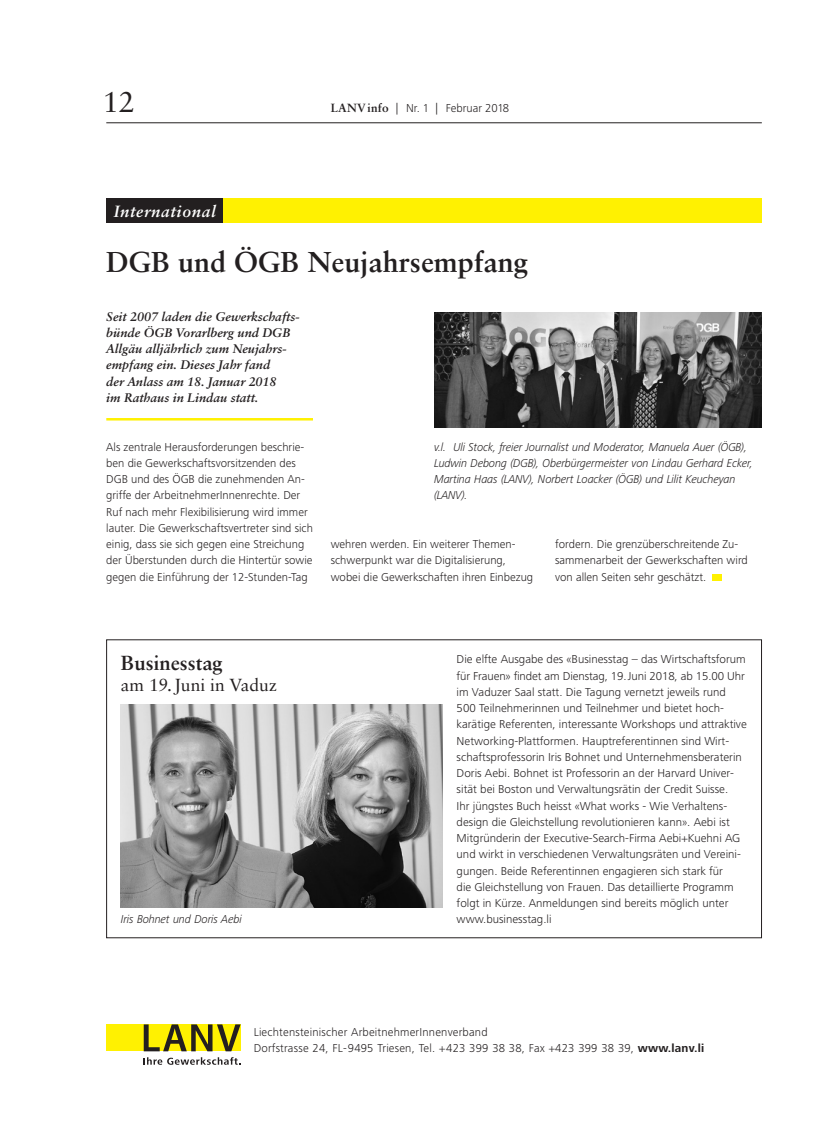
<style>
.page{position:relative;width:815px;height:1134px;background:#fff}
.page>*{position:absolute;margin:0;border:0;box-sizing:border-box;transform-origin:0 0}
.t1{font:700 28.75px "Sabon";color:#231f20}
.t2{font:28.75px "Sabon";color:#231f20}
.t3{font:700 20.38px "Sabon";color:#231f20}
.t4{font:17.5px "Sabon";color:#231f20}
.t5{font:italic 700 16.25px "Sabon";letter-spacing:.04em;color:#fff}
.t6{font:italic 700 12.5px/16.2px "Sabon";color:#231f20}
.t7{font:300 11.88px/16.2px "Frutiger Next LT";color:#231f20}
.t8{font:italic 300 11.88px/16.2px "Frutiger Next LT";letter-spacing:-.02em;color:#231f20}
.s1{font-family:"Sabon";font-weight:700}
.s2{font-weight:700}
</style>
<div class="page">
<hr style="left:106px;top:123px;width:656px;height:1px;background:#231f20">
<div style="left:107px;top:1024px;width:134px;height:27px;background:#fff101"></div>
<svg style="left:144px;top:1057px;width:97px;height:8px"></svg>
<svg style="left:144px;top:1024px;width:97px;height:27px"></svg>
<img style="left:121px;top:704px;width:321px;height:203px">
<hr style="left:106px;top:418px;width:207px;height:2px;background:#fff101">
<div style="left:171px;top:198px;width:591px;height:25px;background:#fff101"></div>
<div style="left:106px;top:198px;width:117px;height:25px;background:#231f20"></div>
<img style="left:434px;top:312px;width:328px;height:115px">
<div style="left:713px;top:574px;width:9px;height:7px;background:#fff101"></div>
<h1 class="t2" style="left:103px;top:85px;width:33px">12</h1>
<p class="t7" style="left:331px;top:100px;width:180px"><span class="s1">LANV info</span> | Nr. 1 | Februar 2018</p>
<h3 class="t5" style="left:114px;top:201px;width:103px">International</h3>
<h1 class="t1" style="left:106px;top:244px;width:423px">DGB und ÖGB Neujahrsempfang</h1>
<p class="t6" style="left:106px;top:308px;width:195px">Seit 2007 laden die Gewerkschafts&shy;bünde ÖGB Vorarlberg und DGB<br>Allgäu alljährlich zum Neujahrs&shy;empfang ein. Dieses Jahr fand<br>der Anlass am 18. Januar 2018<br>im Rathaus in Lindau statt.</p>
<p class="t7" style="left:106px;top:438px;width:208px">Als zentrale Herausforderungen beschrie&shy;ben die Gewerkschaftsvorsitzenden des DGB und des ÖGB die zunehmenden An&shy;griffe der ArbeitnehmerInnenrechte. Der Ruf nach mehr Flexibilisierung wird immer lauter. Die Gewerkschaftsvertreter sind sich einig, dass sie sich gegen eine Streichung der Überstunden durch die Hintertür sowie gegen die Einführung der 12-Stunden-Tag</p>
<p class="t8" style="left:434px;top:438px;width:320px">v.l. Uli Stock, freier Journalist und Moderator, Manuela Auer (ÖGB), Ludwin Debong (DGB), Oberbürgermeister von Lindau Gerhard Ecker, Martina Haas (LANV), Norbert Loacker (ÖGB) und Lilit Keucheyan (LANV).</p>
<p class="t7" style="left:331px;top:536px;width:204px">wehren werden. Ein weiterer Themen&shy;schwerpunkt war die Digitalisierung, wobei die Gewerkschaften ihren Einbezug</p>
<p class="t7" style="left:555px;top:536px;width:194px">fordern. Die grenzüberschreitende Zu&shy;sammenarbeit der Gewerkschaften wird von allen Seiten sehr geschätzt.</p>
<h2 class="t3" style="left:121px;top:650px;width:103px">Businesstag</h2>
<h3 class="t4" style="left:121px;top:674px;width:157px">am 19.Juni in Vaduz</h3>
<p class="t8" style="left:121px;top:911px;width:122px">Iris Bohnet und Doris Aebi</p>
<p class="t7" style="left:457px;top:651px;width:292px">Die elfte Ausgabe des «Businesstag – das Wirtschaftsforum für Frauen» findet am Dienstag, 19.Juni 2018, ab 15.00 Uhr im Vaduzer Saal statt. Die Tagung vernetzt jeweils rund 500 Teilnehmerinnen und Teilnehmer und bietet hoch&shy;karätige Referenten, interessante Workshops und attraktive Networking-Plattformen. Hauptreferentinnen sind Wirt&shy;schaftsprofessorin Iris Bohnet und Unternehmensberaterin Doris Aebi. Bohnet ist Professorin an der Harvard Univer&shy;sität bei Boston und Verwaltungsrätin der Credit Suisse.<br>Ihr jüngstes Buch heisst «What works - Wie Verhaltens&shy;design die Gleichstellung revolutionieren kann». Aebi ist Mitgründerin der Executive-Search-Firma Aebi+Kuehni AG und wirkt in verschiedenen Verwaltungsräten und Vereini&shy;gungen. Beide Referentinnen engagieren sich stark für<br>die Gleichstellung von Frauen. Das detaillierte Programm folgt in Kürze. Anmeldungen sind bereits möglich unter www.businesstag.li</p>
<p class="t7" style="left:254px;top:1023px;width:452px">Liechtensteinischer ArbeitnehmerInnenverband<br>Dorfstrasse 24, FL-9495 Triesen, Tel. +423 399 38 38, Fax +423 399 38 39, <span class="s2">www.lanv.li</span></p>
</div>
